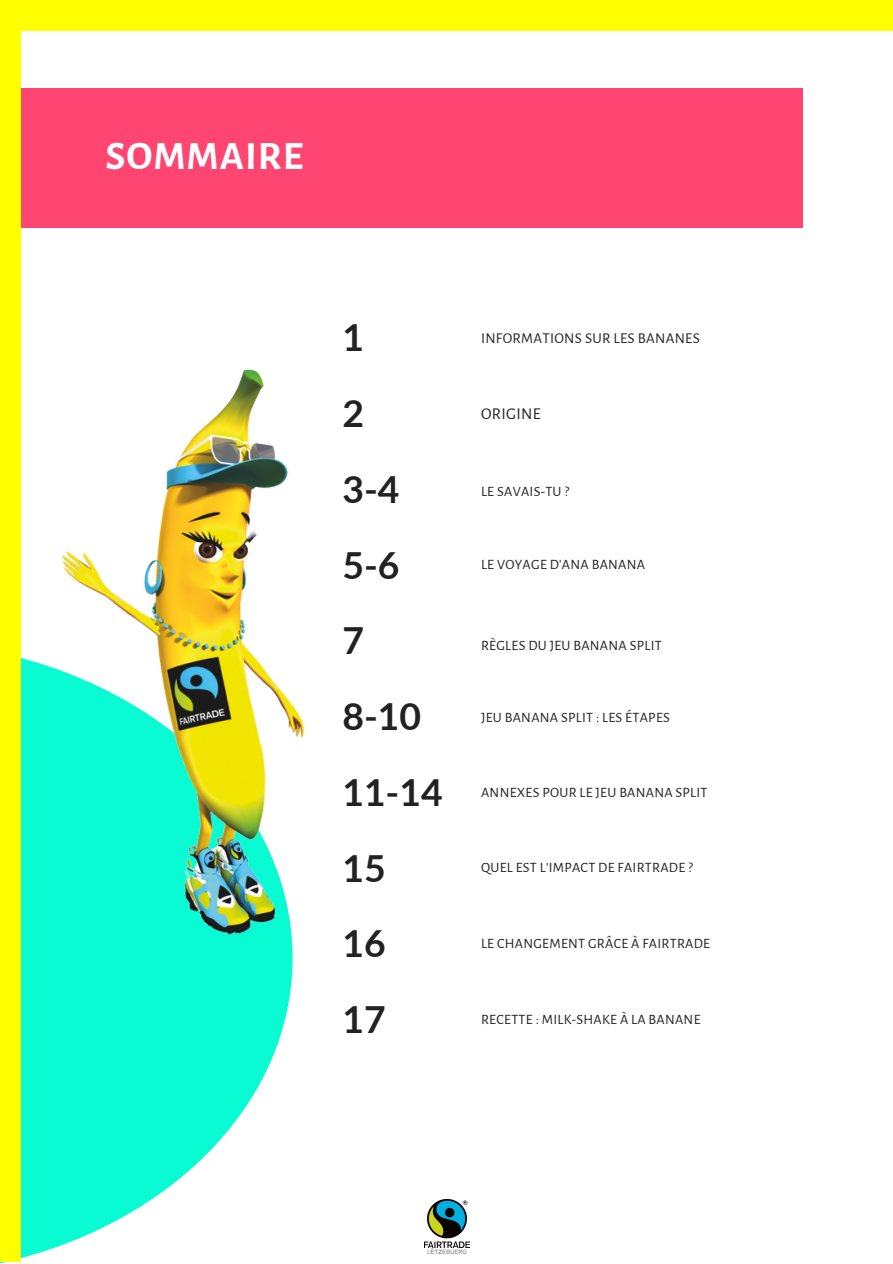
<style>
.page{position:relative;width:893px;height:1264px;background:#fff}
.page>*{position:absolute;margin:0;border:0;box-sizing:border-box;transform-origin:0 0}
.t1{font:700 40.5px "Alegreya Sans";letter-spacing:.025em;color:#fff}
.t2{font:700 37.35px/75.8px "Lato";color:#222}
.t3{font:16.5px "Alegreya Sans";letter-spacing:.02em;color:#222}
.t4{font:15px "Alegreya Sans";letter-spacing:.02em;color:#222}
.t5{font:14.25px "Alegreya Sans";letter-spacing:.02em;color:#222}
</style>
<div class="page">
<svg style="left:21px;top:658px;width:271px;height:601px;fill:#09fbd3"></svg>
<img style="left:51px;top:369px;width:254px;height:588px">
<div style="left:21px;top:88px;width:782px;height:139px;background:#ff4571"></div>
<div style="left:0;top:0;width:892px;height:30px;background:#ff0"></div>
<div style="left:0;top:0;width:21px;height:1262px;background:#ff0"></div>
<img style="left:424px;top:1199px;width:45px;height:54px">
<h1 class="t1" style="left:105px;top:137px;width:199px">SOMMAIRE</h1>
<h2 class="t2" style="left:342px;top:299px;width:59px">1<br>2<br>3-4<br>5-6</h2>
<h2 class="t2" style="left:342px;top:602px;width:102px">7<br>8-10<br>11-14</h2>
<h2 class="t2" style="left:342px;top:829px;width:45px">15</h2>
<h2 class="t2" style="left:342px;top:905px;width:45px">16<br>17</h2>
<p class="t4" style="left:481px;top:331px;width:220px">INFORMATIONS SUR LES BANANES</p>
<p class="t3" style="left:481px;top:405px;width:61px">ORIGINE</p>
<p class="t5" style="left:481px;top:485px;width:90px">LE SAVAIS-TU ?</p>
<p class="t5" style="left:481px;top:557px;width:165px">LE VOYAGE D'ANA BANANA</p>
<p class="t5" style="left:481px;top:638px;width:182px">RÈGLES DU JEU BANANA SPLIT</p>
<p class="t5" style="left:481px;top:710px;width:190px">JEU BANANA SPLIT : LES ÉTAPES</p>
<p class="t5" style="left:481px;top:785px;width:228px">ANNEXES POUR LE JEU BANANA SPLIT</p>
<p class="t5" style="left:481px;top:860px;width:213px">QUEL EST L'IMPACT DE FAIRTRADE ?</p>
<p class="t5" style="left:481px;top:936px;width:230px">LE CHANGEMENT GRÂCE À FAIRTRADE</p>
<p class="t5" style="left:481px;top:1012px;width:221px">RECETTE : MILK-SHAKE À LA BANANE</p>
</div>
